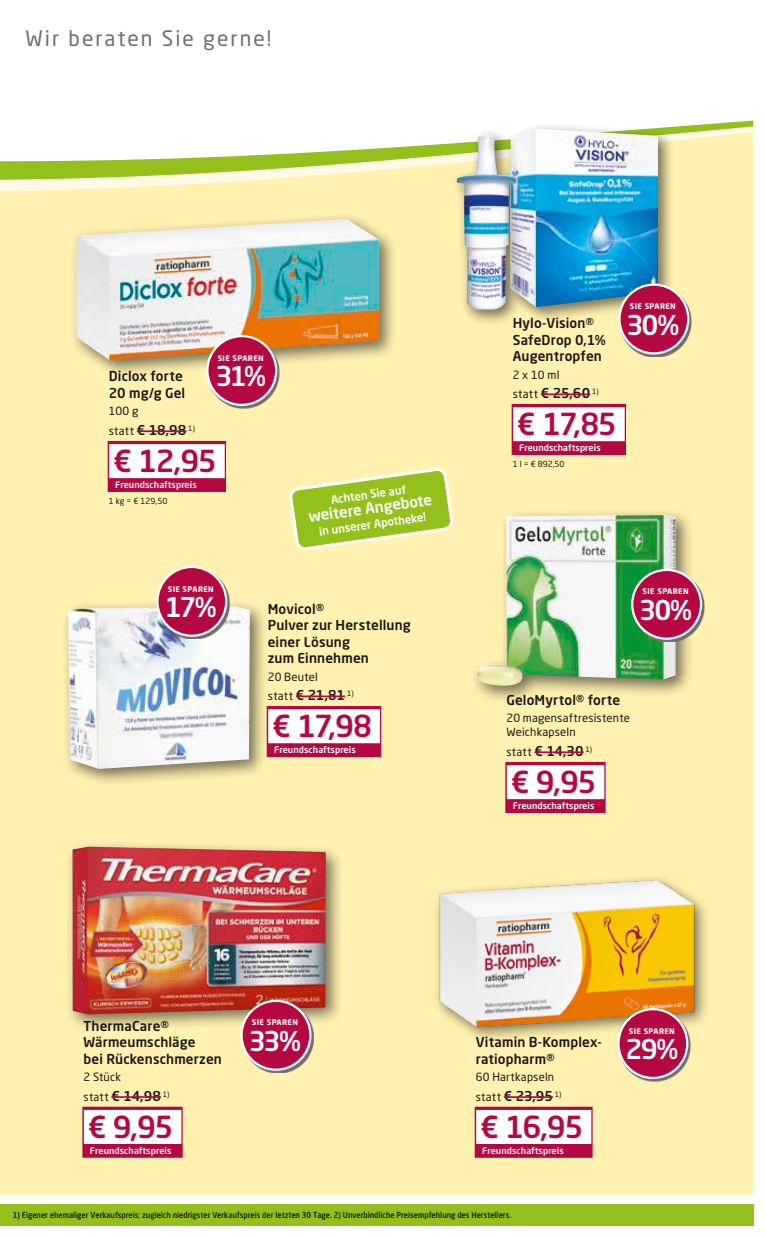
<style>
.page{position:relative;width:766px;height:1238px;background:#fff}
.page>*{position:absolute;margin:0;border:0;box-sizing:border-box;transform-origin:0 0}
._04_Angebotspreis{font:500 30px "Neo Sans Pro";letter-spacing:-.045em;color:#b50843}
.Prozente{font:500 27px "Neo Sans Pro";letter-spacing:-.08em;color:#fff}
.t1{font:21px "Neo Sans Pro";letter-spacing:.095em;color:#6f6f6e}
.t2{font:500 15px "Neo Sans Pro";color:#fff}
._01_Artikel{font:500 13.5px/16.5px "Neo Sans Pro";letter-spacing:.01em;color:#1a1918}
._03_statt_Preis{font:500 13.5px "Neo Sans Pro";letter-spacing:-.01em;color:#1a1918}
._02_Text{font:11.25px/14.2px "Neo Sans Pro";letter-spacing:.015em;color:#1a1918}
.t3{font:500 11.25px "Neo Sans Pro";color:#fff}
._07_T_Wirberaten{font:500 9px "Neo Sans Pro";letter-spacing:.01em;color:#fff}
.t4{font:500 8.25px "Neo Sans Pro";color:#1d1d1b;scale:.9 1}
._05_Grundpreis{font:8.25px "Neo Sans Pro";color:#1a1918}
.Sparen{font:700 7.65px "Neo Sans Pro";letter-spacing:.05em;color:#fff}
.s1{font-weight:400;font-size:11.25px}
</style>
<div class="page">
<div style="left:0;top:1203px;width:753px;height:22px;background:#94c01c"></div>
<div style="left:0;top:196px;width:753px;height:998px;background:#fff1af"></div>
<svg style="left:0;top:120px;width:753px;height:74px"></svg>
<div style="left:65px;top:839px;width:279px;height:193px;background:#1a1918;opacity:.6"></div>
<img style="left:72px;top:846px;width:254px;height:168px">
<div style="left:82px;top:1106px;width:101px;height:51px;background:#b50843"></div>
<div style="left:84px;top:1109px;width:97px;height:34px;background:#fff"></div>
<hr style="left:111px;top:1096px;width:50px;height:1px;background:#b50843">
<svg style="left:242px;top:1001px;width:71px;height:71px"></svg>
<div style="left:241px;top:1000px;width:69px;height:69px;background:#b50843;border-radius:50%"></div>
<div style="left:240px;top:999px;width:71px;height:71px;border:2px solid #fff;border-radius:50%"></div>
<div style="left:61px;top:599px;width:207px;height:188px;background:#1a1918;opacity:.6"></div>
<img style="left:68px;top:606px;width:182px;height:163px">
<div style="left:266px;top:706px;width:115px;height:51px;background:#b50843"></div>
<div style="left:268px;top:709px;width:112px;height:34px;background:#fff"></div>
<hr style="left:296px;top:695px;width:49px;height:2px;background:#b50843">
<svg style="left:158px;top:568px;width:71px;height:71px"></svg>
<div style="left:157px;top:567px;width:69px;height:68px;background:#b50843;border-radius:50%"></div>
<div style="left:156px;top:566px;width:71px;height:71px;border:2px solid #fff;border-radius:50%"></div>
<div style="left:450px;top:122px;width:224px;height:204px;background:#1a1918;opacity:.6"></div>
<img style="left:456px;top:129px;width:201px;height:180px">
<div style="left:511px;top:404px;width:114px;height:51px;background:#b50843"></div>
<div style="left:513px;top:407px;width:111px;height:34px;background:#fff"></div>
<hr style="left:540px;top:393px;width:50px;height:2px;background:#b50843">
<svg style="left:620px;top:285px;width:71px;height:72px"></svg>
<div style="left:619px;top:284px;width:69px;height:69px;background:#b50843;border-radius:50%"></div>
<div style="left:618px;top:283px;width:71px;height:71px;border:2px solid #fff;border-radius:50%"></div>
<div style="left:432px;top:873px;width:278px;height:170px;background:#1a1918;opacity:.6"></div>
<img style="left:434px;top:878px;width:267px;height:153px">
<div style="left:474px;top:1106px;width:118px;height:51px;background:#b50843"></div>
<div style="left:476px;top:1109px;width:115px;height:34px;background:#fff"></div>
<hr style="left:503px;top:1096px;width:49px;height:1px;background:#b50843">
<svg style="left:619px;top:1010px;width:71px;height:71px"></svg>
<div style="left:618px;top:1009px;width:69px;height:68px;background:#b50843;border-radius:50%"></div>
<div style="left:617px;top:1008px;width:71px;height:71px;border:2px solid #fff;border-radius:50%"></div>
<div style="left:69px;top:212px;width:328px;height:165px;background:#1a1918;opacity:.6"></div>
<img style="left:77px;top:219px;width:302px;height:141px">
<div style="left:108px;top:441px;width:118px;height:51px;background:#b50843"></div>
<div style="left:109px;top:444px;width:116px;height:34px;background:#fff"></div>
<hr style="left:137px;top:430px;width:49px;height:2px;background:#b50843">
<svg style="left:208px;top:337px;width:71px;height:71px"></svg>
<div style="left:207px;top:336px;width:69px;height:69px;background:#b50843;border-radius:50%"></div>
<div style="left:206px;top:335px;width:71px;height:71px;border:2px solid #fff;border-radius:50%"></div>
<svg style="left:290px;top:434px;width:162px;height:150px;background:#d8e07e"></svg>
<div style="left:505px;top:762px;width:100px;height:51px;background:#b50843"></div>
<div style="left:506px;top:765px;width:98px;height:34px;background:#fff"></div>
<hr style="left:534px;top:751px;width:49px;height:2px;background:#b50843">
<div style="left:470px;top:507px;width:223px;height:196px;background:#1a1918;opacity:.6"></div>
<img style="left:476px;top:514px;width:199px;height:172px">
<svg style="left:633px;top:571px;width:71px;height:71px"></svg>
<div style="left:632px;top:570px;width:68px;height:68px;background:#b50843;border-radius:50%"></div>
<div style="left:631px;top:568px;width:71px;height:71px;border:2px solid #fff;border-radius:50%"></div>
<p class="t1" style="left:26px;top:25px;width:247px">Wir beraten Sie gerne!</p>
<p class="Sparen" style="left:218px;top:353px;width:47px">SIE SPAREN</p>
<p class="Prozente" style="left:215px;top:359px;width:52px">31%</p>
<p class="_01_Artikel" style="left:109px;top:368px;width:78px">Diclox forte<br>20 mg/g Gel</p>
<p class="_02_Text" style="left:109px;top:404px;width:31px">100 g</p>
<p class="_03_statt_Preis" style="left:109px;top:421px;width:88px"><span class="s1">statt</span> € 18,98 <sup>1)</sup></p>
<p class="_04_Angebotspreis" style="left:113px;top:442px;width:105px">€ 12,95</p>
<p class="_07_T_Wirberaten" style="left:115px;top:479px;width:83px">Freundschaftspreis</p>
<p class="_05_Grundpreis" style="left:109px;top:495px;width:60px">1 kg = € 129,50</p>
<p class="t3" style="left:330px;top:492px;width:77px;rotate:-8deg">Achten Sie auf</p>
<p class="t2" style="left:307px;top:507px;width:126px;rotate:-8deg">weitere Angebote</p>
<p class="t3" style="left:318px;top:524px;width:109px;rotate:-8deg">in unserer Apotheke!</p>
<p class="Sparen" style="left:168px;top:583px;width:47px">SIE SPAREN</p>
<p class="Prozente" style="left:165px;top:590px;width:53px">17%</p>
<p class="_01_Artikel" style="left:268px;top:600px;width:144px">Movicol®<br>Pulver zur Herstellung einer Lösung<br>zum Einnehmen</p>
<p class="_02_Text" style="left:268px;top:669px;width:51px">20 Beutel</p>
<p class="_03_statt_Preis" style="left:268px;top:686px;width:87px"><span class="s1">statt</span> € 21,81 <sup>1)</sup></p>
<p class="_04_Angebotspreis" style="left:272px;top:706px;width:101px">€ 17,98</p>
<p class="_07_T_Wirberaten" style="left:274px;top:744px;width:83px">Freundschaftspreis</p>
<p class="_01_Artikel" style="left:512px;top:314px;width:95px">Hylo-Vision®<br>SafeDrop 0,1%<br>Augentropfen</p>
<p class="_02_Text" style="left:512px;top:367px;width:48px">2 x 10 ml</p>
<p class="_03_statt_Preis" style="left:512px;top:384px;width:87px"><span class="s1">statt</span> € 25,60 <sup>1)</sup></p>
<p class="_04_Angebotspreis" style="left:517px;top:405px;width:101px">€ 17,85</p>
<p class="_07_T_Wirberaten" style="left:519px;top:442px;width:83px">Freundschaftspreis</p>
<p class="_05_Grundpreis" style="left:512px;top:459px;width:53px">1 l = € 892,50</p>
<p class="Sparen" style="left:629px;top:301px;width:47px">SIE SPAREN</p>
<p class="Prozente" style="left:626px;top:308px;width:54px">30%</p>
<p class="Sparen" style="left:642px;top:586px;width:47px">SIE SPAREN</p>
<p class="Prozente" style="left:639px;top:593px;width:54px">30%</p>
<p class="_01_Artikel" style="left:506px;top:691px;width:115px">GeloMyrtol® forte</p>
<p class="_02_Text" style="left:506px;top:710px;width:125px">20 magensaftresistente<br>Weichkapseln</p>
<p class="_03_statt_Preis" style="left:506px;top:742px;width:87px"><span class="s1">statt</span> € 14,30 <sup>1)</sup></p>
<p class="_04_Angebotspreis" style="left:510px;top:762px;width:87px">€ 9,95</p>
<p class="_07_T_Wirberaten" style="left:512px;top:799px;width:83px">Freundschaftspreis</p>
<p class="_01_Artikel" style="left:83px;top:1017px;width:87px">ThermaCare®</p>
<p class="_01_Artikel" style="left:83px;top:1033px;width:140px">Wärmeumschläge<br>bei Rückenschmerzen</p>
<p class="_02_Text" style="left:83px;top:1069px;width:39px">2 Stück</p>
<p class="_03_statt_Preis" style="left:83px;top:1087px;width:87px"><span class="s1">statt</span> € 14,98 <sup>1)</sup></p>
<p class="_04_Angebotspreis" style="left:88px;top:1107px;width:87px">€ 9,95</p>
<p class="_07_T_Wirberaten" style="left:90px;top:1144px;width:83px">Freundschaftspreis</p>
<p class="Sparen" style="left:252px;top:1017px;width:47px">SIE SPAREN</p>
<p class="Prozente" style="left:249px;top:1023px;width:53px">33%</p>
<p class="_01_Artikel" style="left:475px;top:1033px;width:127px">Vitamin B-Komplex&shy;ratiopharm®</p>
<p class="_02_Text" style="left:475px;top:1069px;width:80px">60 Hartkapseln</p>
<p class="_03_statt_Preis" style="left:475px;top:1087px;width:87px"><span class="s1">statt</span> € 23,95 <sup>1)</sup></p>
<p class="_04_Angebotspreis" style="left:480px;top:1107px;width:105px">€ 16,95</p>
<p class="_07_T_Wirberaten" style="left:482px;top:1144px;width:83px">Freundschaftspreis</p>
<p class="Sparen" style="left:628px;top:1025px;width:47px">SIE SPAREN</p>
<p class="Prozente" style="left:625px;top:1032px;width:54px">29%</p>
<p class="t4" style="left:13px;top:1209px;width:555px">1) Eigener ehemaliger Verkaufspreis; zugleich niedrigster Verkaufspreis der letzten 30 Tage. 2) Unverbindliche Preisempfehlung des Herstellers.</p>
</div>
